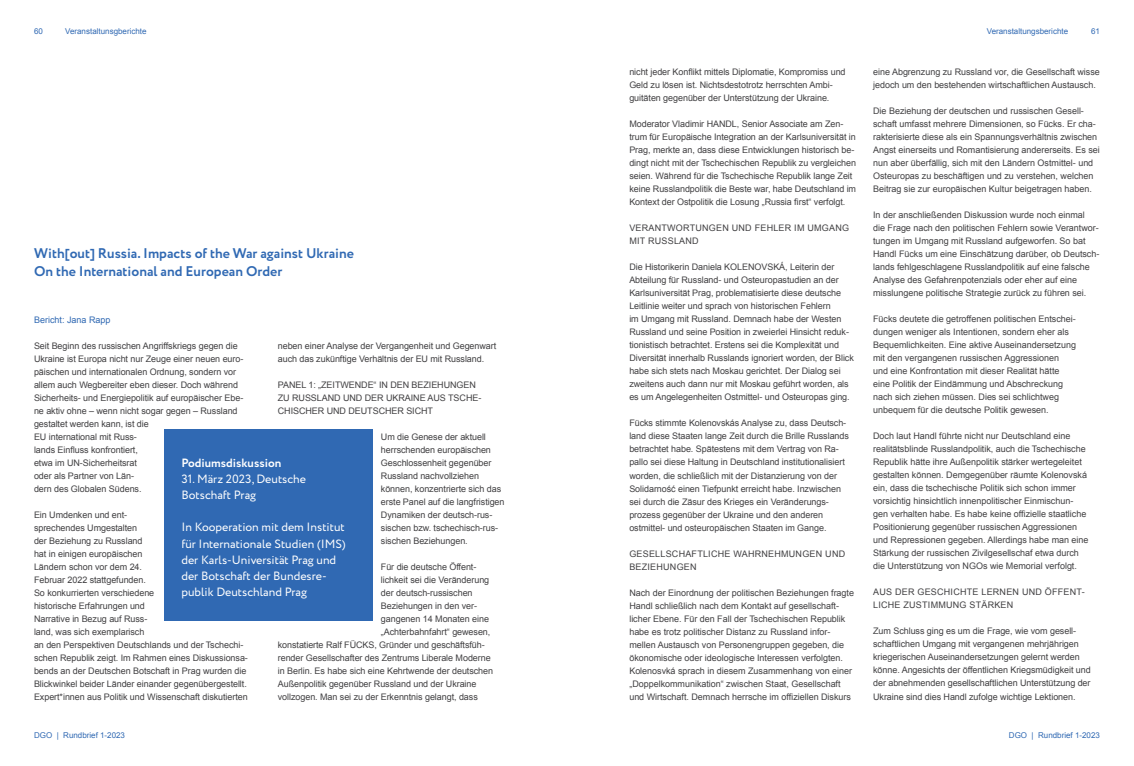
<style>
.page{position:relative;width:1134px;height:766px;background:#fff}
.page>*{position:absolute;margin:0;border:0;box-sizing:border-box;transform-origin:0 0}
.t1{font:700 14px/18px "Circe";color:#3069b3}
.t2{font:12px/16px "Circe";color:#fff}
.t3{font:700 12px "Circe";color:#fff}
.t4{font:9px/13px "Arial";letter-spacing:-.005em;color:#414042}
.t5{font:9px "Arial";color:#3069b3}
.t6{font:8px "Arial";color:#3069b3}
</style>
<div class="page">
<div style="left:164px;top:429px;width:208px;height:192px;background:#3069b3"></div>
<p class="t6" style="left:34px;top:26px;width:10px">60</p>
<p class="t6" style="left:65px;top:26px;width:83px">Veranstaltunsgberichte</p>
<p class="t6" style="left:987px;top:26px;width:83px">Veranstaltungsberichte</p>
<p class="t6" style="left:1091px;top:26px;width:10px">61</p>
<h1 class="t1" style="left:34px;top:244px;width:321px">With[out] Russia. Impacts of the War against Ukraine<br>On the International and European Order</h1>
<p class="t5" style="left:34px;top:313px;width:78px">Bericht: Jana Rapp</p>
<p class="t4" style="left:34px;top:339px;width:211px">Seit Beginn des russischen Angriffskriegs gegen die Ukraine ist Europa nicht nur Zeuge einer neuen euro&shy;päischen und internationalen Ordnung, sondern vor allem auch Wegbereiter eben dieser. Doch während Sicherheits- und Energiepolitik auf europäischer Ebe&shy;ne aktiv ohne – wenn nicht sogar gegen – Russland gestaltet werden kann, ist die<br>EU international mit Russ-<br>lands Einfluss konfrontiert,<br>etwa im U N-Sicherheitsrat<br>oder als Partner von Län-<br>dern des Globalen Südens.</p>
<p class="t4" style="left:34px;top:508px;width:215px">Ein Umdenken und ent-<br>sprechendes Umgestalten<br>der Beziehung zu Russland<br>hat in einigen europäischen<br>Ländern schon vor dem 24.<br>Februar 2022 stattgefunden.<br>So konkurrierten verschiedene<br>historische Erfahrungen und<br>Narrative in Bezug auf Russ-<br>land, was sich exemplarisch<br>an den Perspektiven Deutschlands und der Tschechi&shy;schen Republik zeigt. Im Rahmen eines Diskussionsa&shy;bends an der Deutschen Botschaft in Prag wurden die Blickwinkel beider Länder einander gegenübergestellt.<br>Expert*innen aus Politik und Wissenschaft diskutierten</p>
<p class="t4" style="left:278px;top:339px;width:220px">neben einer Analyse der Vergangenheit und Gegenwart auch das zukünftige Verhältnis der EU mit Russland.</p>
<p class="t4" style="left:278px;top:378px;width:13px">Panel</p>
<p class="t4" style="left:308px;top:378px;width:25px">1: „Zeitwende</p>
<p class="t4" style="left:374px;top:378px;width:24px">“ in den</p>
<p class="t4" style="left:412px;top:378px;width:12px">Bezieh</p>
<p class="t4" style="left:444px;top:378px;width:14px">ungen</p>
<p class="t4" style="left:278px;top:391px;width:34px">zu Russland</p>
<p class="t4" style="left:343px;top:391px;width:68px">und der Ukraine</p>
<p class="t4" style="left:428px;top:391px;width:28px">aus tsche</p>
<p class="t4" style="left:478px;top:391px;width:4px">-</p>
<p class="t4" style="left:278px;top:404px;width:7px">chische</p>
<p class="t4" style="left:318px;top:404px;width:57px">r und deutsche</p>
<p class="t4" style="left:397px;top:404px;width:21px">r Sicht</p>
<p class="t4" style="left:381px;top:430px;width:125px">Um die Genese der aktuell herrschenden europäischen<br>Geschlossenheit gegenüber<br>Russland nachvollziehen können, konzentrierte sich das erste Panel auf die langfristigen<br>Dynamiken der deutsch-rus&shy;sischen bzw. tschechisch-rus&shy;sischen Beziehungen.</p>
<p class="t4" style="left:381px;top:560px;width:97px">Für die deutsche Öffent-</p>
<p class="t4" style="left:381px;top:573px;width:110px">lichkeit sei die Veränderung</p>
<p class="t4" style="left:381px;top:586px;width:93px">der deutsch-russischen</p>
<p class="t4" style="left:381px;top:599px;width:98px">Beziehungen in den ver-</p>
<p class="t4" style="left:381px;top:612px;width:110px">gangenen 14 Monaten eine</p>
<p class="t4" style="left:381px;top:625px;width:111px">„Achterbahnfahrt“ gewesen,</p>
<p class="t4" style="left:278px;top:638px;width:208px">konstatierte Ralf FÜCKS, Gründer und geschäftsfüh-</p>
<p class="t4" style="left:278px;top:651px;width:214px">render Gesellschafter des Zentrums Liberale Moderne</p>
<p class="t4" style="left:278px;top:664px;width:217px">in Berlin. Es habe sich eine Kehrtwende der deutschen</p>
<p class="t4" style="left:278px;top:677px;width:200px">Außenpolitik gegenüber Russland und der Ukraine</p>
<p class="t4" style="left:278px;top:690px;width:202px">vollzogen. Man sei zu der Erkenntnis gelangt, dass</p>
<h2 class="t3" style="left:181px;top:455px;width:101px">Podiumsdiskussion</h2>
<h2 class="t2" style="left:181px;top:471px;width:126px">31. März 2023, Deutsche<br>Botschaft Prag</h2>
<h2 class="t2" style="left:181px;top:519px;width:166px">In Kooperation mit dem Institut für Internationale Studien (IMS) der Karls-Universität Prag und der Botschaft der Bundesre&shy;publik Deutschland Prag</h2>
<p class="t6" style="left:34px;top:729px;width:93px">DGO | Rundbrief 1-2023</p>
<p class="t4" style="left:629px;top:66px;width:218px">nicht jeder Konflikt mittels Diplomatie, Kompromiss und<br>Geld zu lösen ist. Nichtsdestotrotz herrschten Ambi&shy;guitäten gegenüber der Unterstützung der Ukraine.</p>
<p class="t4" style="left:629px;top:118px;width:228px">Moderator Vladimir HANDL, Senior Associate am Zen&shy;trum für Europäische Integration an der Karlsuniversität in Prag, merkte an, dass diese Entwicklungen historisch be&shy;dingt nicht mit der Tschechischen Republik zu vergleichen seien. Während für die Tschechische Republik lange Zeit keine Russlandpolitik die Beste war, habe Deutschland im Kontext der Ostpolitik die Losung „Russia first“ verfolgt.</p>
<p class="t4" style="left:629px;top:222px;width:14px">Verantwortungen</p>
<p class="t4" style="left:732px;top:222px;width:8px">und</p>
<p class="t4" style="left:755px;top:222px;width:13px">Fehler</p>
<p class="t4" style="left:794px;top:222px;width:28px">im Umgang</p>
<p class="t4" style="left:629px;top:235px;width:7px">mit</p>
<p class="t4" style="left:648px;top:235px;width:21px">Russland</p>
<p class="t4" style="left:629px;top:261px;width:226px">Die Historikerin Daniela KOLENOVSKÁ, Leiterin der Abteilung für Russland- und Osteuropastudien an der Karlsuniversität Prag, problematisierte diese deutsche Leitlinie weiter und sprach von historischen Fehlern<br>im Umgang mit Russland. Demnach habe der Westen Russland und seine Position in zweierlei Hinsicht reduk&shy;tionistisch betrachtet. Erstens sei die Komplexität und Diversität innerhalb Russlands ignoriert worden, der Blick habe sich stets nach Moskau gerichtet. Der Dialog sei zweitens auch dann nur mit Moskau geführt worden, als es um Angelegenheiten Ostmittel- und Osteuropas ging.</p>
<p class="t4" style="left:629px;top:417px;width:221px">Fücks stimmte Kolenovskás Analyse zu, dass Deutsch&shy;land diese Staaten lange Zeit durch die Brille Russlands betrachtet habe. Spätestens mit dem Vertrag von Ra&shy;pallo sei diese Haltung in Deutschland institutionalisiert worden, die schließlich mit der Distanzierung von der Solidarność einen Tiefpunkt erreicht habe. Inzwischen sei durch die Zäsur des Krieges ein Veränderungs&shy;prozess gegenüber der Ukraine und den anderen ostmittel- und osteuropäischen Staaten im Gange.</p>
<p class="t4" style="left:629px;top:547px;width:15px">Gesellschaftliche</p>
<p class="t4" style="left:733px;top:547px;width:36px">Wah rnehm</p>
<p class="t4" style="left:789px;top:547px;width:15px">ungen</p>
<p class="t4" style="left:825px;top:547px;width:14px">und</p>
<p class="t4" style="left:629px;top:560px;width:14px">Beziehungen</p>
<p class="t4" style="left:629px;top:586px;width:226px">Nach der Einordnung der politischen Beziehungen fragte Handl schließlich nach dem Kontakt auf gesellschaft&shy;licher Ebene. Für den Fall der Tschechischen Republik habe es trotz politischer Distanz zu Russland infor&shy;mellen Austausch von Personengruppen gegeben, die ökonomische oder ideologische Interessen verfolgten.<br>Kolenosvká sprach in diesem Zusammenhang von einer „Doppelkommunikation“ zwischen Staat, Gesellschaft und Wirtschaft. Demnach herrsche im offiziellen Diskurs</p>
<p class="t4" style="left:873px;top:65px;width:228px">eine Abgrenzung zu Russland vor, die Gesellschaft wisse jedoch um den bestehenden wirtschaftlichen Austausch.</p>
<p class="t4" style="left:873px;top:104px;width:228px">Die Beziehung der deutschen und russischen Gesell&shy;schaft umfasst mehrere Dimensionen, so Fücks. Er cha&shy;rakterisierte diese als ein Spannungsverhältnis zwischen Angst einerseits und Romantisierung andererseits. Es sei nun aber überfällig, sich mit den Ländern Ostmittel- und Osteuropas zu beschäftigen und zu verstehen, welchen Beitrag sie zur europäischen Kultur beigetragen haben.</p>
<p class="t4" style="left:873px;top:208px;width:228px">In der anschließenden Diskussion wurde noch einmal<br>die Frage nach den politischen Fehlern sowie Verantwor&shy;tungen im U mgang mit Russland aufgeworfen. So bat Handl Fücks um eine Einschätzung darüber, ob Deutsch&shy;lands fehlgeschlagene Russlandpolitik auf eine falsche Analyse des Gefahrenpotenzials oder eher auf eine misslungene politische Strategie zurück zu führen sei.</p>
<p class="t4" style="left:873px;top:312px;width:204px">Fücks deutete die getroffenen politischen Entschei&shy;dungen weniger als Intentionen, sondern eher als Bequemlichkeiten. Eine aktive Auseinandersetzung mit den vergangenen russischen Aggressionen und eine Konfrontation mit dieser Realität hätte eine Politik der Eindämmung und Abschreckung nach sich ziehen müssen. Dies sei schlichtweg unbequem für die deutsche Politik gewesen.</p>
<p class="t4" style="left:873px;top:429px;width:217px">Doch laut Handl führte nicht nur Deutschland eine realitätsblinde Russlandpolitik, auch die Tschechische Republik hätte ihre Außenpolitik stärker wertegeleitet gestalten können. Demgegenüber räumte Kolenovská ein, dass die tschechische Politik sich schon immer vorsichtig hinsichtlich innenpolitischer Einmischun&shy;gen verhalten habe. Es habe keine offizielle staatliche Positionierung gegenüber russischen Aggressionen und Repressionen gegeben. Allerdings habe man eine Stärkung der russischen Zivilgesellschaf etwa durch die Unterstützung von NGOs wie Memorial verfolgt.</p>
<p class="t4" style="left:873px;top:585px;width:59px">Aus der Geschichte</p>
<p class="t4" style="left:981px;top:585px;width:26px">lernen</p>
<p class="t4" style="left:1022px;top:585px;width:30px">und öffent</p>
<p class="t4" style="left:1082px;top:585px;width:4px">-</p>
<p class="t4" style="left:873px;top:598px;width:7px">liche</p>
<p class="t4" style="left:903px;top:598px;width:20px">Zustimm</p>
<p class="t4" style="left:946px;top:598px;width:31px">ung stä</p>
<p class="t4" style="left:988px;top:598px;width:14px">rken</p>
<p class="t4" style="left:873px;top:624px;width:219px">Zum Schluss ging es um die Frage, wie vom gesell&shy;schaftlichen Umgang mit vergangenen mehrjährigen kriegerischen Auseinandersetzungen gelernt werden könne. Angesichts der öffentlichen Kriegsmüdigkeit und der abnehmenden gesellschaftlichen Unterstützung der Ukraine sind dies Handl zufolge wichtige Lektionen.</p>
<p class="t6" style="left:1009px;top:729px;width:93px">DGO | Rundbrief 1-2023</p>
</div>
